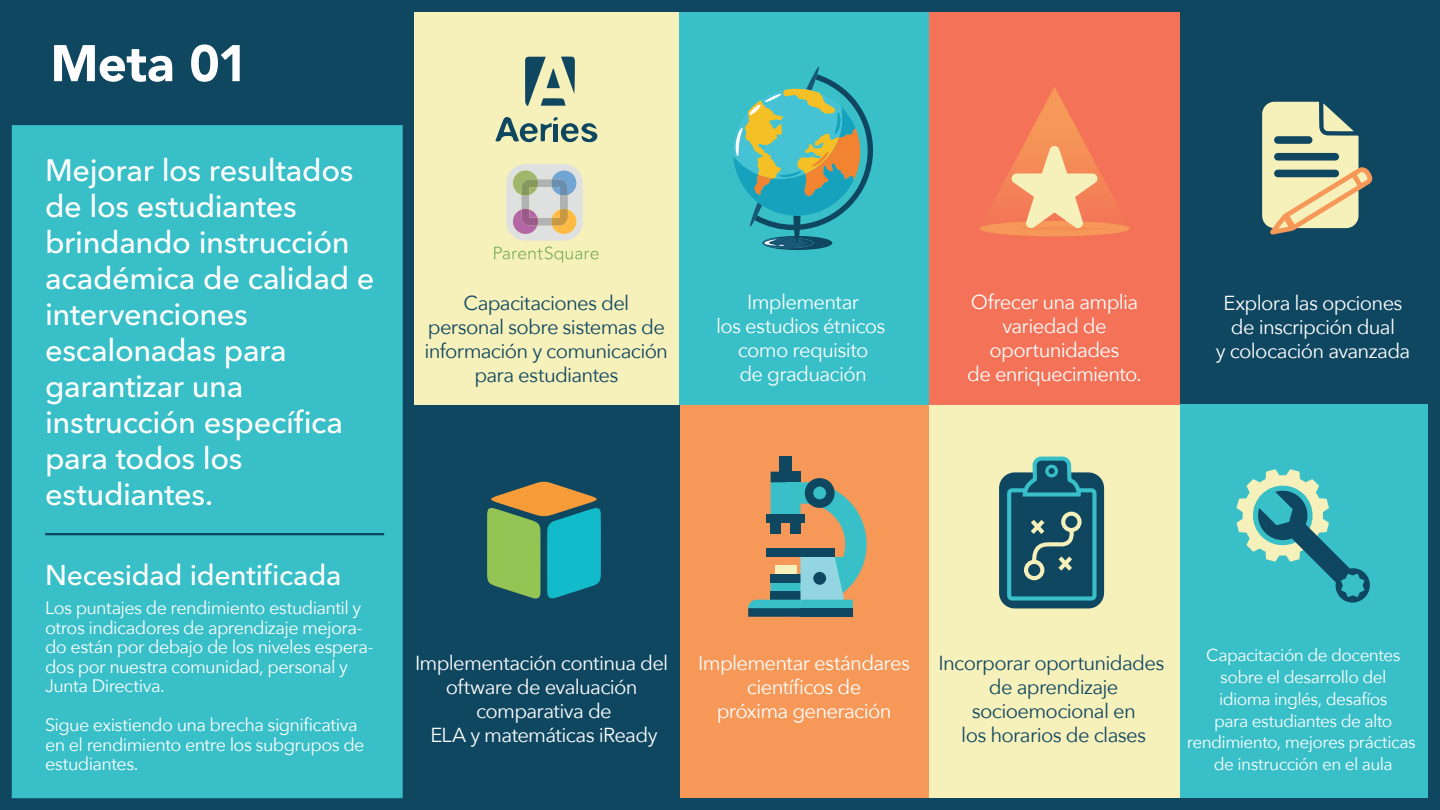
<style>
.page{position:relative;width:1440px;height:810px;background:#fff}
.page>*{position:absolute;margin:0;border:0;box-sizing:border-box;transform-origin:0 0}
.t1{font:900 51px "Avenir";letter-spacing:-.015em;color:#fff}
.t2{font:500 30.75px/36px "Avenir Next LT Pro";letter-spacing:-.015em;color:#fff}
.t3{font:500 28.42px "Avenir Next LT Pro";letter-spacing:-.01em;color:#fff}
.t4{font:20.25px/24px "Avenir Next";letter-spacing:-.035em;color:#fff;text-align:center}
.t5{font:20.25px/24px "Avenir Next";letter-spacing:-.035em;color:#0f4761;text-align:center}
.t6{font:18px/19.5px "Avenir Next";letter-spacing:-.035em;color:#fff}
.t7{font:17.25px/21.8px "Avenir Next";letter-spacing:-.035em;color:#fff;text-align:center}
</style>
<div class="page">
<div style="left:0;top:0;width:429px;height:125px;background:#0f4761"></div>
<svg style="left:0;top:113px;width:415px;height:697px;fill:#38bfc8"></svg>
<hr style="left:45px;top:533px;width:339px;height:2px;background:#0f4761">
<div style="left:679px;top:12px;width:250px;height:398px;background:#38bfc8"></div>
<div style="left:929px;top:12px;width:252px;height:398px;background:#f37258"></div>
<div style="left:1180px;top:11px;width:260px;height:406px;background:#0f4761"></div>
<div style="left:415px;top:12px;width:264px;height:398px;background:#f6f0ba"></div>
<div style="left:404px;top:0;width:1036px;height:12px;background:#0f4761"></div>
<div style="left:979px;top:221px;width:151px;height:15px;background:#f69857;border-radius:50%"></div>
<hr style="left:1015px;top:227px;width:96px;height:3px;background:#f37258;border-radius:50%">
<svg style="left:980px;top:87px;width:149px;height:141px"></svg>
<div style="left:679px;top:405px;width:250px;height:398px;background:#f69857"></div>
<div style="left:929px;top:405px;width:252px;height:398px;background:#f6f0ba"></div>
<div style="left:1180px;top:405px;width:260px;height:405px;background:#38bfc8"></div>
<div style="left:412px;top:405px;width:267px;height:398px;background:#0f4761"></div>
<svg style="left:1237px;top:469px;width:133px;height:134px"></svg>
<svg style="left:487px;top:481px;width:114px;height:118px"></svg>
<div style="left:779px;top:457px;width:13px;height:19px;background:#0f4761"></div>
<svg style="left:748px;top:472px;width:119px;height:145px"></svg>
<div style="left:786px;top:472px;width:14px;height:10px;background:#0f4761"></div>
<div style="left:771px;top:519px;width:10px;height:15px;background:#0f4761"></div>
<div style="left:790px;top:519px;width:10px;height:15px;background:#0f4761"></div>
<div style="left:766px;top:514px;width:39px;height:9px;background:#0f4761"></div>
<div style="left:1428px;top:0;width:12px;height:810px;background:#0f4761"></div>
<div style="left:409px;top:798px;width:1031px;height:12px;background:#0f4761"></div>
<svg style="left:1262px;top:101px;width:111px;height:134px"></svg>
<div style="left:999px;top:472px;width:105px;height:136px;background:#0f4761;border-radius:16px"></div>
<div style="left:1007px;top:488px;width:90px;height:113px;border:4px solid #38bfc8;border-radius:3px"></div>
<svg style="left:1020px;top:456px;width:63px;height:41px"></svg>
<div style="left:1045px;top:465px;width:13px;height:12px;border:3px solid #38bfc8;border-radius:50%"></div>
<div style="left:1024px;top:560px;width:20px;height:20px;border:4px solid #f6f0ba;border-radius:50%"></div>
<div style="left:1061px;top:512px;width:21px;height:20px;border:4px solid #f6f0ba;border-radius:50%"></div>
<svg style="left:1026px;top:515px;width:53px;height:60px"></svg>
<svg style="left:733px;top:66px;width:140px;height:184px"></svg>
<svg style="left:525px;top:57px;width:50px;height:49px"></svg>
<svg style="left:495px;top:117px;width:103px;height:26px"></svg>
<svg style="left:494px;top:164px;width:105px;height:99px"></svg>
<h1 class="t1" style="left:50px;top:20px;width:199px">Meta 01</h1>
<h2 class="t2" style="left:45px;top:152px;width:331px">Mejorar los resultados de los estudiantes brindando instrucción académica de calidad e intervenciones escalonadas para garantizar una instrucción específica para todos los estudiantes.</h2>
<h3 class="t3" style="left:45px;top:551px;width:298px">Necesidad identificada</h3>
<p class="t6" style="left:45px;top:597px;width:330px">Los puntajes de rendimiento estudiantil y otros indicadores de aprendizaje mejora&shy;do están por debajo de los niveles espera&shy;dos por nuestra comunidad, personal y Junta Directiva.</p>
<p class="t6" style="left:45px;top:714px;width:321px">Sigue existiendo una brecha significativa en el rendimiento entre los subgrupos de estudiantes.</p>
<p class="t5" style="left:425px;top:290px;width:245px">Capacitaciones del personal sobre sistemas de información y comunicación para estudiantes</p>
<p class="t4" style="left:716px;top:289px;width:171px">Implementar<br>los estudios étnicos como requisito<br>de graduación</p>
<p class="t4" style="left:967px;top:289px;width:176px">Ofrecer una amplia variedad de oportunidades<br>de enriquecimiento.</p>
<p class="t4" style="left:1216px;top:290px;width:196px">Explora las opciones de inscripción dual<br>y colocación avanzada</p>
<p class="t4" style="left:415px;top:650px;width:255px">Implementación continua del oftware de evaluación comparativa de<br>ELA y matemáticas iReady</p>
<p class="t4" style="left:698px;top:650px;width:213px">Implementar estándares científicos de<br>próxima generación</p>
<p class="t5" style="left:939px;top:650px;width:227px">Incorporar oportunidades de aprendizaje socioemocional en<br>los horarios de clases</p>
<p class="t7" style="left:1187px;top:644px;width:230px">Capacitación de docentes sobre el desarrollo del<br>idioma inglés, desafíos<br>para estudiantes de alto rendimiento, mejores prácticas de instrucción en el aula</p>
</div>
